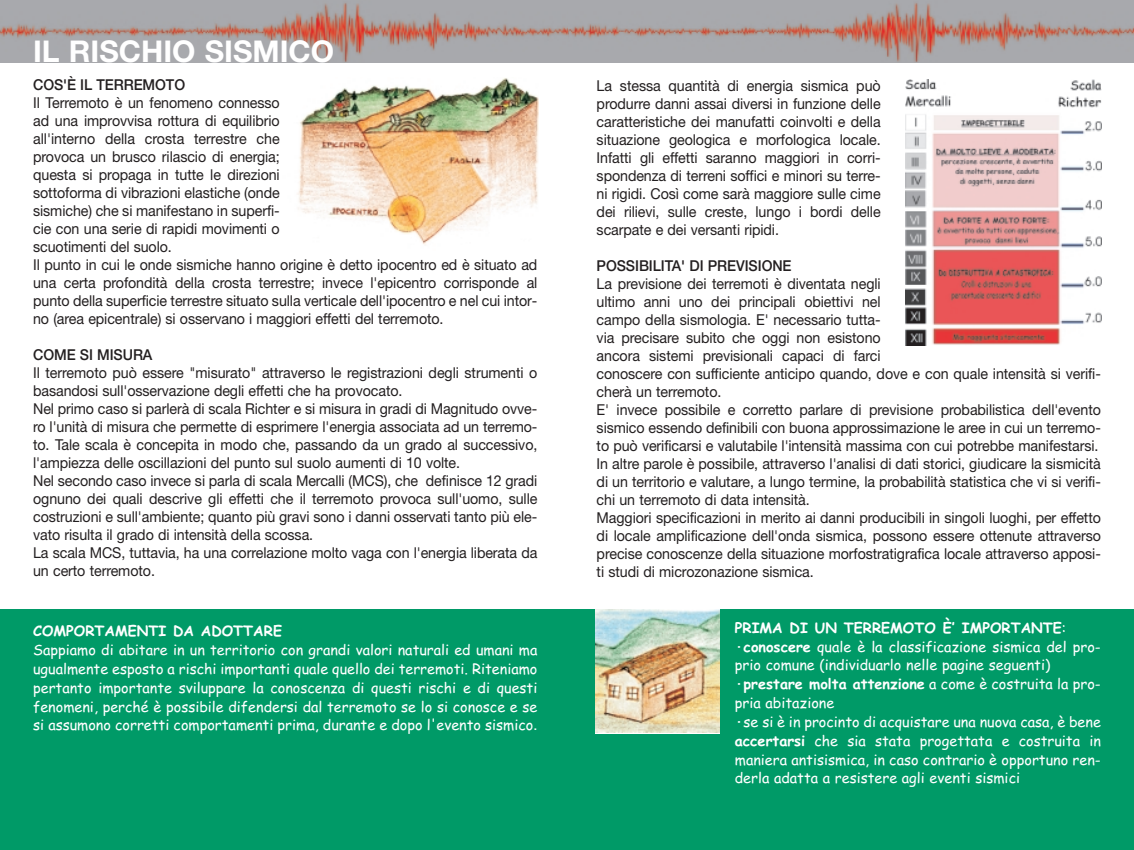
<style>
.page{position:relative;width:1134px;height:850px;background:#fff}
.page>*{position:absolute;margin:0;border:0;box-sizing:border-box;transform-origin:0 0}
.t1{font:700 30px "Helvetica Neue";color:#fff}
.t2{font:15px/18px "Helvetica Neue";letter-spacing:-.005em;color:#231f20;scale:.95 1}
.t3{font:500 15px "Helvetica Neue";letter-spacing:-.005em;color:#231f20;scale:.95 1}
.t4{font:14.38px/18.9px "Comic Sans MS";color:#fff;text-align:justify}
.t5{font:700 14.38px "Comic Sans MS";color:#fff}
.s1{font-family:"Helvetica Neue"}
.s2{font-weight:700}
</style>
<div class="page">
<div style="left:0;top:609px;width:1134px;height:241px;background:#009a67"></div>
<img style="left:567px;top:0;width:567px;height:62px">
<img style="left:297px;top:78px;width:242px;height:167px">
<img style="left:905px;top:79px;width:196px;height:267px">
<img style="left:595px;top:609px;width:124px;height:123px">
<svg style="left:0;top:0;width:567px;height:62px;background:#ab9e9e"></svg>
<h1 class="t1" style="left:33px;top:41px;width:302px">IL RISCHIO SISMICO</h1>
<p class="t3" style="left:33px;top:79px;width:162px">COS'È IL TERREMOTO</p>
<p class="t2" style="left:33px;top:95px;width:532px">Il Terremoto è un fenomeno connesso<br>ad una improvvisa rottura di equilibrio<br>all'interno della crosta terrestre che<br>provoca un brusco rilascio di energia;<br>questa si propaga in tutte le direzioni<br>sottoforma di vibrazioni elastiche (onde<br>sismiche) che si manifestano in superfi-<br>cie con una serie di rapidi movimenti o<br>scuotimenti del suolo.<br>Il punto in cui le onde sismiche hanno origine è detto ipocentro ed è situato ad una certa profondità della crosta terrestre; invece l'epicentro corrisponde al punto della superficie terrestre situato sulla verticale dell'ipocentro e nel cui intor&shy;no (area epicentrale) si osservano i maggiori effetti del terremoto.</p>
<p class="t3" style="left:33px;top:349px;width:127px">COME SI MISURA</p>
<p class="t2" style="left:33px;top:365px;width:532px">Il terremoto può essere "misurato" attraverso le registrazioni degli strumenti o basandosi sull'osservazione degli effetti che ha provocato.<br>Nel primo caso si parlerà di scala Richter e si misura in gradi di Magnitudo ovve&shy;ro l'unità di misura che permette di esprimere l'energia associata ad un terremo&shy;to. Tale scala è concepita in modo che, passando da un grado al successivo, l'ampiezza delle oscillazioni del punto sul suolo aumenti di 10 volte.<br>Nel secondo caso invece si parla di scala Mercalli (MCS), che definisce 12 gradi ognuno dei quali descrive gli effetti che il terremoto provoca sull'uomo, sulle costruzioni e sull'ambiente; quanto più gravi sono i danni osservati tanto più ele&shy;vato risulta il grado di intensità della scossa.<br>La scala MCS, tuttavia, ha una correlazione molto vaga con l'energia liberata da un certo terremoto.</p>
<p class="t5" style="left:33px;top:625px;width:250px">COMPORTAMENTI DA ADOTTARE</p>
<p class="t4" style="left:33px;top:642px;width:506px">Sappiamo di abitare in un territorio con grandi valori naturali ed umani ma ugualmente esposto a rischi importanti quale quello dei terremoti. Riteniamo pertanto importante sviluppare la conoscenza di questi rischi e di questi fenomeni, perché è possibile difendersi dal terremoto se lo si conosce e se si assumono corretti comportamenti prima, durante e dopo l'evento sismico<span class="s1">.</span></p>
<p class="t2" style="left:597px;top:78px;width:300px;text-align:justify">La stessa quantità di energia sismica può produrre danni assai diversi in funzione delle caratteristiche dei manufatti coinvolti e della situazione geologica e morfologica locale.<br>Infatti gli effetti saranno maggiori in corri&shy;spondenza di terreni soffici e minori su terre&shy;ni rigidi. Così come sarà maggiore sulle cime dei rilievi, sulle creste, lungo i bordi delle scarpate e dei versanti ripidi.</p>
<p class="t3" style="left:597px;top:260px;width:207px">POSSIBILITA' DI PREVISIONE</p>
<p class="t2" style="left:597px;top:276px;width:532px">La previsione dei terremoti è diventata negli<br>ultimo anni uno dei principali obiettivi nel<br>campo della sismologia. E' necessario tutta-<br>via precisare subito che oggi non esistono<br>ancora sistemi previsionali capaci di farci<br>conoscere con sufficiente anticipo quando, dove e con quale intensità si verifi&shy;cherà un terremoto.<br>E' invece possibile e corretto parlare di previsione probabilistica dell'evento sismico essendo definibili con buona approssimazione le aree in cui un terremo&shy;to può verificarsi e valutabile l'intensità massima con cui potrebbe manifestarsi.<br>In altre parole è possibile, attraverso l'analisi di dati storici, giudicare la sismicità di un territorio e valutare, a lungo termine, la probabilità statistica che vi si verifi&shy;chi un terremoto di data intensità.<br>Maggiori specificazioni in merito ai danni producibili in singoli luoghi, per effetto di locale amplificazione dell'onda sismica, possono essere ottenute attraverso precise conoscenze della situazione morfostratigrafica locale attraverso apposi&shy;ti studi di microzonazione sismica.</p>
<p class="t4" style="left:735px;top:620px;width:368px;text-align:left"><span class="s2">PRIMA DI UN TERREMOTO È’ IMPORTANTE</span>: <span class="s2">·conoscere</span> quale è la classificazione sismica del pro&shy;prio comune (individuarlo nelle pagine seguenti) <span class="s2">·prestare molta attenzione</span> a come è costruita la pro&shy;pria abitazione<br><span class="s2">·</span>se si è in procinto di acquistare una nuova casa, è bene <span class="s2">accertarsi</span> che sia stata progettata e costruita in maniera antisismica, in caso contrario è opportuno ren&shy;derla adatta a resistere agli eventi sismici</p>
</div>
